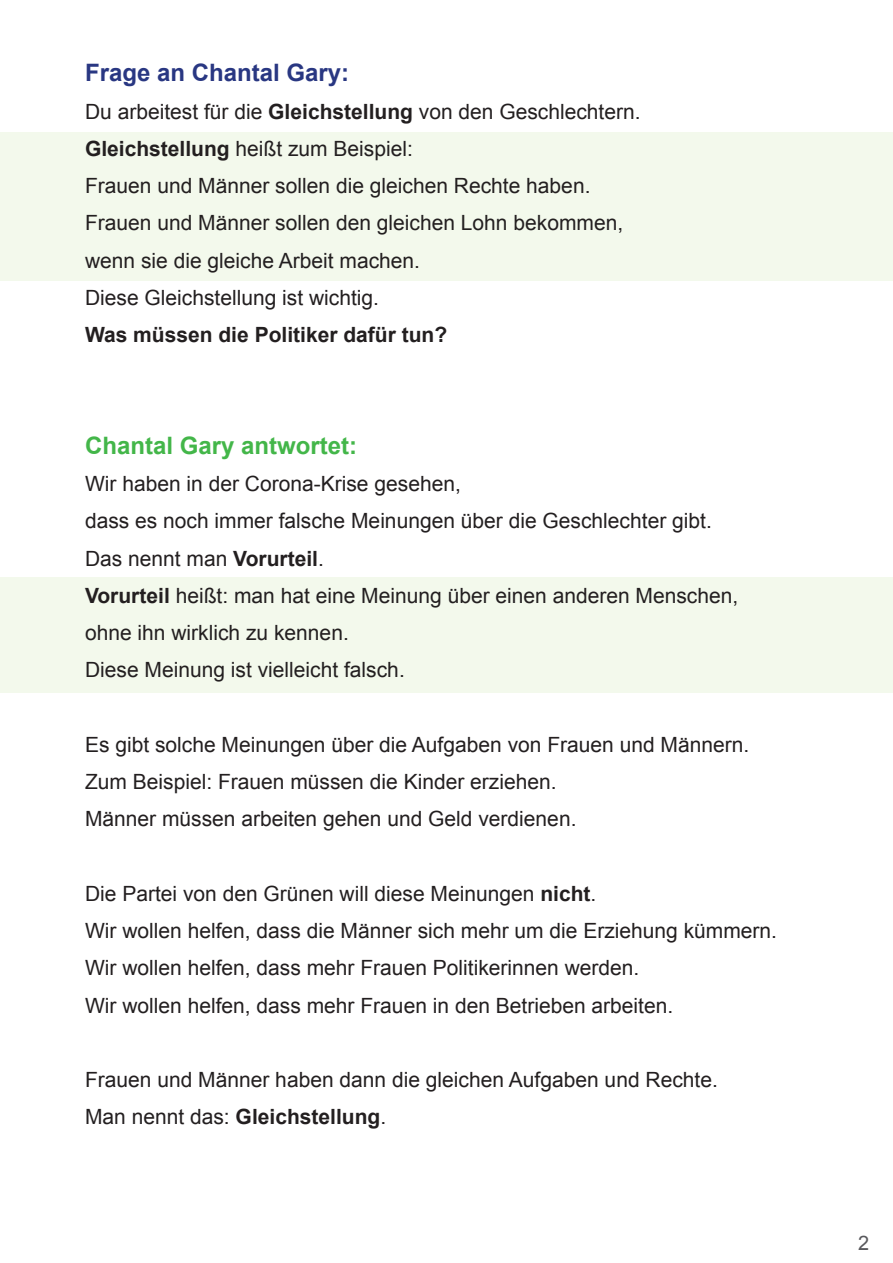
<style>
.page{position:relative;width:893px;height:1263px;background:#fff}
.page>*{position:absolute;margin:0;border:0;box-sizing:border-box;transform-origin:0 0}
.t1{font:700 24px "Arial";color:#43b649}
.t2{font:700 24px "Arial";color:#293782}
.t3{font:21px "Arial";color:#231f20}
.t4{font:700 21px "Arial";color:#231f20}
.t5{font:19.95px "Arial";color:#59595d}
.s1{font-weight:700}
.s2{font-weight:400}
</style>
<div class="page">
<div style="left:0;top:578px;width:893px;height:115px;background:#f3f9ec"></div>
<div style="left:0;top:132px;width:893px;height:148px;background:#f3f9ec"></div>
<p class="t2" style="left:85px;top:57px;width:266px">Frage an Chantal Gary:</p>
<p class="t3" style="left:85px;top:97px;width:557px">Du arbeitest für die <span class="s1">Gleichstellung</span> von den Geschlechtern.</p>
<p class="t3" style="left:85px;top:135px;width:329px"><span class="s1">Gleichstellung</span> heißt zum Beispiel:</p>
<p class="t3" style="left:85px;top:172px;width:507px">Frauen und Männer sollen die gleichen Rechte haben.</p>
<p class="t3" style="left:85px;top:209px;width:540px">Frauen und Männer sollen den gleichen Lohn bekommen,</p>
<p class="t3" style="left:85px;top:246px;width:337px">wenn sie die gleiche Arbeit machen.</p>
<p class="t3" style="left:85px;top:284px;width:296px">Diese Gleichstellung ist wichtig.</p>
<p class="t4" style="left:85px;top:321px;width:364px">Was müssen die Politiker dafür tun?</p>
<p class="t1" style="left:85px;top:430px;width:274px">Chantal Gary antwortet:</p>
<p class="t3" style="left:85px;top:470px;width:377px">Wir haben in der Corona-Krise gesehen,</p>
<p class="t3" style="left:85px;top:507px;width:628px">dass es noch immer falsche Meinungen über die Geschlechter gibt.</p>
<p class="t3" style="left:85px;top:544px;width:240px">Das nennt man <span class="s1">Vorurteil</span>.</p>
<p class="t3" style="left:85px;top:582px;width:655px"><span class="s1">Vorurteil</span> heißt: man hat eine Meinung über einen anderen Menschen,</p>
<p class="t3" style="left:85px;top:619px;width:265px">ohne ihn wirklich zu kennen.</p>
<p class="t3" style="left:85px;top:656px;width:321px">Diese Meinung ist vielleicht falsch.</p>
<p class="t3" style="left:85px;top:731px;width:666px">Es gibt solche Meinungen über die Aufgaben von Frauen und Männern.</p>
<p class="t3" style="left:85px;top:768px;width:473px">Zum Beispiel: Frauen müssen die Kinder erziehen.</p>
<p class="t3" style="left:85px;top:805px;width:493px">Männer müssen arbeiten gehen und Geld verdienen.</p>
<p class="t3" style="left:85px;top:880px;width:513px">Die Partei von den Grünen will diese Meinungen <span class="s1">nicht</span>.</p>
<p class="t3" style="left:85px;top:917px;width:694px">Wir wollen helfen, dass die Männer sich mehr um die Erziehung kümmern.</p>
<p class="t3" style="left:85px;top:954px;width:556px">Wir wollen helfen, dass mehr Frauen Politikerinnen werden.</p>
<p class="t3" style="left:85px;top:991px;width:590px">Wir wollen helfen, dass mehr Frauen in den Betrieben arbeiten.</p>
<p class="t3" style="left:85px;top:1066px;width:634px">Frauen und Männer haben dann die gleichen Aufgaben und Rechte.</p>
<p class="t4" style="left:85px;top:1103px;width:303px"><span class="s2">Man nennt das:</span> Gleichstellung<span class="s2">.</span></p>
<p class="t5" style="left:858px;top:1229px;width:13px">2</p>
</div>
